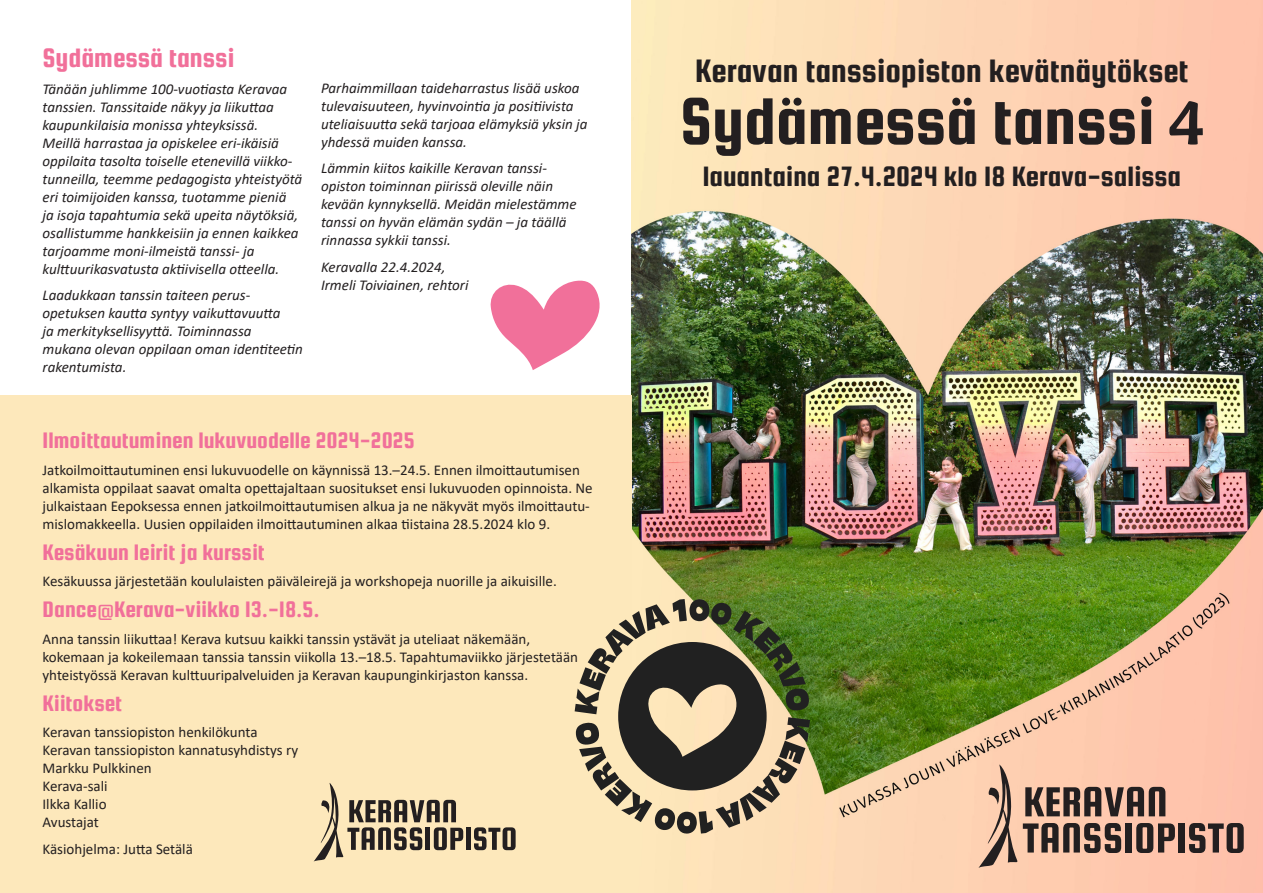
<style>
.page{position:relative;width:1263px;height:893px;background:#fff}
.page>*{position:absolute;margin:0;border:0;box-sizing:border-box;transform-origin:0 0}
.t1{font:70.5px "Squada One";color:#231f20}
.t2{font:34.8px "Squada One";color:#231f20}
.t3{font:30px "Squada One";color:#231f20}
.t4{font:28.5px "Squada One";color:#f1709a}
.t5{font:24px "Squada One";color:#f1709a}
.t6{font:italic 15px/18px "Calibri";color:#231f20}
.t7{font:15px/18px "Calibri";color:#231f20}
.s1{font-family:"Berlin Sans FB"}
</style>
<div class="page">
<img style="left:631px;top:0;width:632px;height:893px">
<div style="left:1178px;top:823px;width:6px;height:29px;background:#231f20"></div>
<svg style="left:1189px;top:823px;width:55px;height:30px;background:#7c6158"></svg>
<svg style="left:978px;top:764px;width:197px;height:104px;background:#bc9683"></svg>
<div style="left:0;top:395px;width:631px;height:498px;background:#fde8bb"></div>
<svg style="left:575px;top:599px;width:235px;height:235px"></svg>
<hr style="left:466px;top:828px;width:4px;height:22px;background:#231f20">
<svg style="left:474px;top:827px;width:42px;height:23px"></svg>
<svg style="left:314px;top:783px;width:149px;height:79px"></svg>
<svg style="left:490px;top:280px;width:110px;height:90px"></svg>
<p class="t4" style="left:43px;top:43px;width:193px">Sydämessä tanssi</p>
<p class="t6" style="left:43px;top:79px;width:261px">Tänään juhlimme 100-vuotiasta Keravaa tanssien. Tanssitaide näkyy ja liikuttaa kaupunkilaisia monissa yhteyksissä.<br>Meillä harrastaa ja opiskelee eri-ikäisiä oppilaita tasolta toiselle etenevillä viikko&shy;tunneilla, teemme pedagogista yhteistyötä eri toimijoiden kanssa, tuotamme pieniä<br>ja isoja tapahtumia sekä upeita näytöksiä, osallistumme hankkeisiin ja ennen kaikkea tarjoamme moni-ilmeistä tanssi- ja kulttuurikasvatusta aktiivisella otteella.</p>
<p class="t6" style="left:43px;top:285px;width:262px">Laadukkaan tanssin taiteen perus&shy;opetuksen kautta syntyy vaikuttavuutta<br>ja merkityksellisyyttä. Toiminnassa mukana olevan oppilaan oman identiteetin rakentumista.</p>
<p class="t6" style="left:321px;top:78px;width:268px">Parhaimmillaan taideharrastus lisää uskoa tulevaisuuteen, hyvinvointia ja positiivista uteliaisuutta sekä tarjoaa elämyksiä yksin ja yhdessä muiden kanssa.</p>
<p class="t6" style="left:321px;top:159px;width:257px">Lämmin kiitos kaikille Keravan tanssi&shy;opiston toiminnan piirissä oleville näin kevään kynnyksellä. Meidän mielestämme tanssi on hyvän elämän sydän – ja täällä rinnassa sykkii tanssi.</p>
<p class="t6" style="left:321px;top:257px;width:149px">Keravalla 22.4.2024,<br>Irmeli Toiviainen, rehtori</p>
<p class="t5" style="left:43px;top:427px;width:374px">Ilmoittautuminen lukuvuodelle 2024-2025</p>
<p class="t7" style="left:43px;top:460px;width:552px">Jatkoilmoittautuminen ensi lukuvuodelle on käynnissä 13.–24.5. Ennen ilmoittautumisen alkamista oppilaat saavat omalta opettajaltaan suositukset ensi lukuvuoden opinnoista. Ne julkaistaan Eepoksessa ennen jatkoilmoittautumisen alkua ja ne näkyvät myös ilmoittautu&shy;mislomakkeella. Uusien oppilaiden ilmoittautuminen alkaa tiistaina 28.5.2024 klo 9.</p>
<p class="t5" style="left:43px;top:539px;width:224px">Kesäkuun leirit ja kurssit</p>
<p class="t7" style="left:43px;top:572px;width:516px">Kesäkuussa järjestetään koululaisten päiväleirejä ja workshopeja nuorille ja aikuisille.</p>
<p class="t5" style="left:43px;top:596px;width:279px">Dance@Kerava-viikko 13.-18.5.</p>
<p class="t7" style="left:43px;top:629px;width:537px">Anna tanssin liikuttaa! Kerava kutsuu kaikki tanssin ystävät ja uteliaat näkemään, kokemaan ja kokeilemaan tanssia tanssin viikolla 13.–18.5. Tapahtumaviikko järjestetään yhteistyössä Keravan kulttuuripalveluiden ja Keravan kaupunginkirjaston kanssa.</p>
<p class="t5" style="left:43px;top:690px;width:81px">Kiitokset</p>
<p class="t7" style="left:43px;top:723px;width:257px">Keravan tanssiopiston henkilökunta<br>Keravan tanssiopiston kannatusyhdistys ry<br>Markku Pulkkinen<br>Kerava-sali<br>Ilkka Kallio<br>Avustajat</p>
<p class="t7" style="left:43px;top:839px;width:152px">Käsiohjelma: Jutta Setälä</p>
<p class="t2" style="left:695px;top:52px;width:495px">Keravan tanssiopiston kevätnäytökset</p>
<p class="t1" style="left:680px;top:83px;width:526px">Sydämessä tanssi <span class="s1">4</span></p>
<p class="t3" style="left:703px;top:161px;width:480px">lauantaina 27.4.2024 klo 18 Kerava-salissa</p>
</div>
